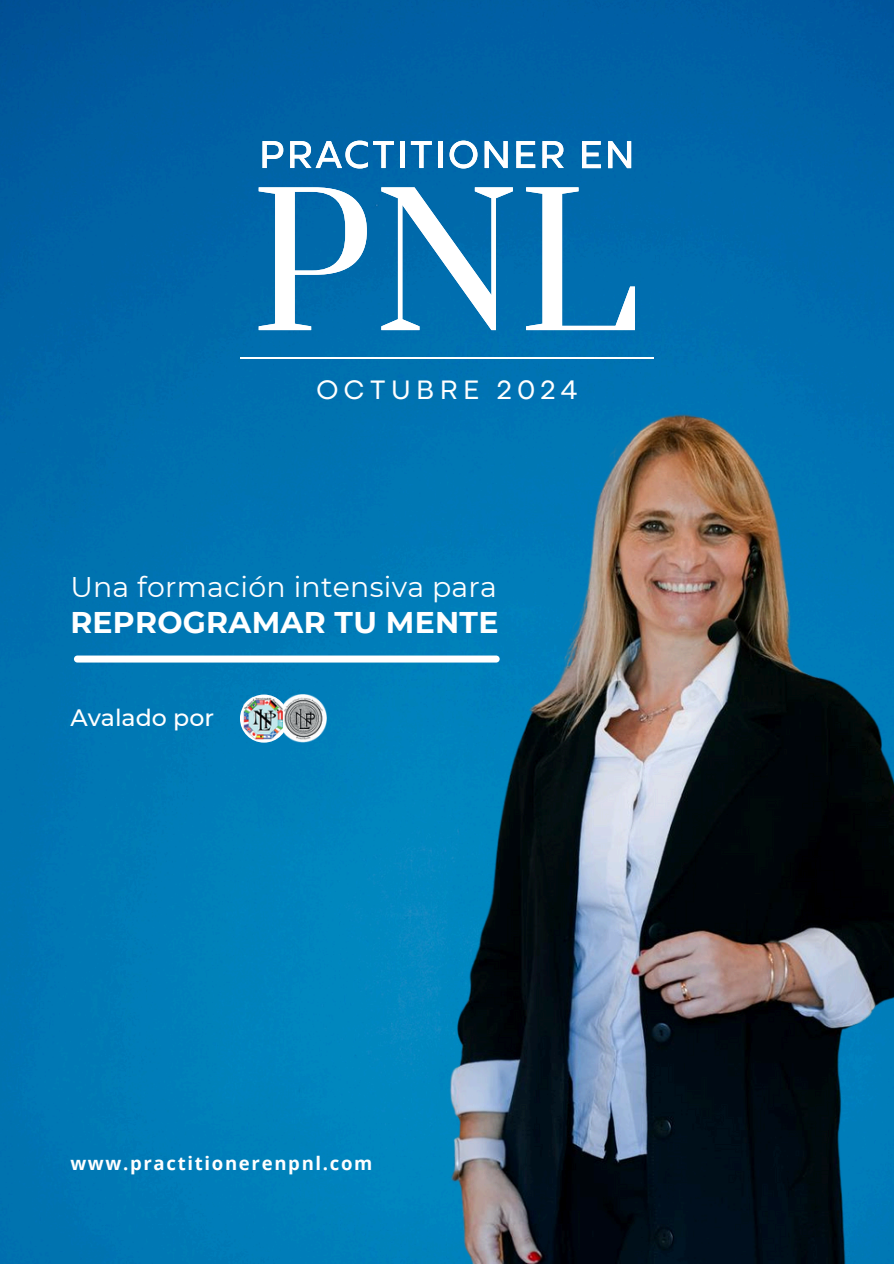
<style>
.page{position:relative;width:894px;height:1264px;background:#fff}
.page>*{position:absolute;margin:0;border:0;box-sizing:border-box;transform-origin:0 0}
.t1{font:700 29.85px "Montserrat";letter-spacing:.01em;color:#fff}
.t2{font:28.35px "Montserrat";letter-spacing:.01em;color:#fff}
.t3{font:27.75px "Codec Pro";letter-spacing:.2em;color:#fff}
.t4{font:500 23.7px "Montserrat";color:#fff}
.t5{font:700 18.6px "Open Sans";letter-spacing:.09em;color:#fff}
</style>
<div class="page">
<img style="left:0;top:0;width:893px;height:1263px">
<img style="left:327px;top:194px;width:566px;height:1069px">
<svg style="left:262px;top:141px;width:21px;height:27px"></svg>
<svg style="left:290px;top:141px;width:104px;height:27px"></svg>
<hr style="left:400px;top:141px;width:4px;height:27px;background:#fff">
<svg style="left:411px;top:141px;width:20px;height:27px"></svg>
<hr style="left:438px;top:141px;width:4px;height:27px;background:#fff">
<svg style="left:449px;top:141px;width:28px;height:27px"></svg>
<svg style="left:484px;top:141px;width:23px;height:27px"></svg>
<svg style="left:516px;top:141px;width:19px;height:27px"></svg>
<svg style="left:542px;top:141px;width:21px;height:27px"></svg>
<hr style="left:240px;top:357px;width:413px;height:1px;background:#fff">
<svg style="left:258px;top:187px;width:109px;height:143px"></svg>
<svg style="left:381px;top:187px;width:131px;height:143px"></svg>
<svg style="left:526px;top:187px;width:108px;height:143px"></svg>
<svg style="left:582px;top:141px;width:18px;height:27px"></svg>
<svg style="left:608px;top:141px;width:23px;height:27px"></svg>
<img style="left:240px;top:694px;width:86px;height:49px">
<div style="left:74px;top:655px;width:425px;height:7px;background:#fff;border-radius:4px"></div>
<h1 class="t3" style="left:316px;top:380px;width:262px">OCTUBRE 2024</h1>
<p class="t2" style="left:70px;top:569px;width:428px">Una formación intensiva para</p>
<p class="t1" style="left:70px;top:604px;width:429px">REPROGRAMAR TU MENTE</p>
<p class="t4" style="left:70px;top:703px;width:145px">Avalado por</p>
<p class="t5" style="left:70px;top:1150px;width:303px">www.practitionerenpnl.com</p>
</div>
